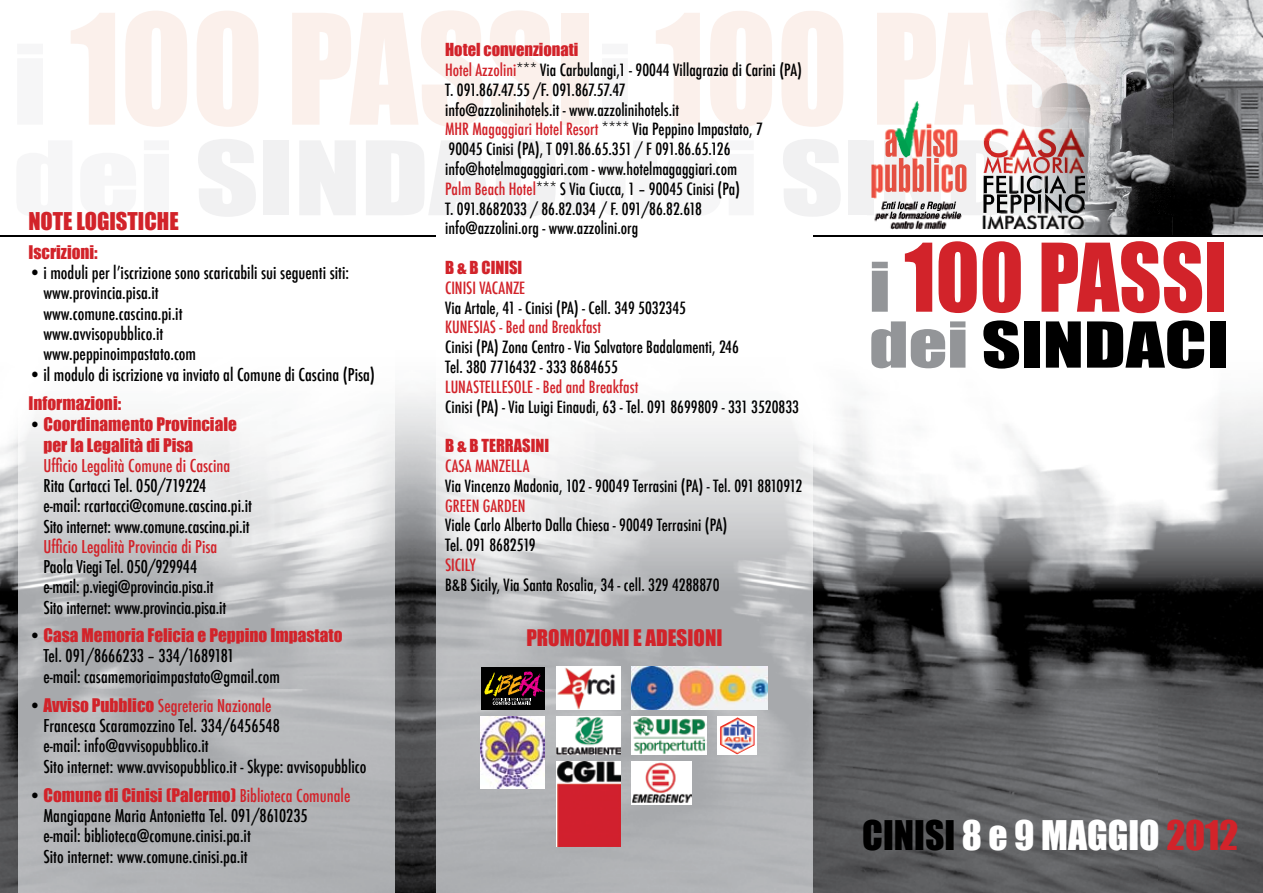
<style>
.page{position:relative;width:1263px;height:893px;background:#fff}
.page>*{position:absolute;margin:0;border:0;box-sizing:border-box;transform-origin:0 0}
.t1{font:87.3px "Impact";color:#d2232a;scale:.94 1}
.t2{font:58.5px "Impact";color:#000;scale:1.3 1}
.t3{font:37.5px "Impact";color:#fff}
.t4{font:22.5px "Impact";color:#d2232a}
.t5{font:21px "Impact";color:#d2232a}
.t6{font:500 condensed 17.25px/20.2px "Futura";color:#000}
.t7{font:17.25px/21px "Impact";color:#d2232a}
.t8{font:500 condensed 17.25px "Futura";color:#d2232a}
.t9{font:500 condensed 16.5px/19.8px "Futura";color:#000}
.t10{font:500 condensed 16.5px "Futura";color:#d2232a}
.t11{font:16.5px "Impact";color:#d2232a}
.s1{font-family:"Futura";font-weight:500;font-stretch:condensed;color:#000}
.s2{font-family:"Impact";font-weight:400;font-stretch:normal;color:#d2232a}
.s3{color:#d2232a}
.s4{font-family:"Futura";font-weight:500;font-stretch:condensed}
.s5{font-size:63.15px;color:#939598}
.s6{color:#939598}
.s7{color:#000}
</style>
<div class="page">
<img style="left:1019px;top:0;width:244px;height:47px">
<img style="left:1173px;top:47px;width:90px;height:189px">
<img style="left:1040px;top:127px;width:133px;height:12px">
<img style="left:992px;top:217px;width:181px;height:19px">
<img style="left:992px;top:10px;width:181px;height:117px">
<img style="left:1084px;top:139px;width:91px;height:78px">
<img style="left:0;top:392px;width:1263px;height:501px">
<hr style="left:0;top:236px;width:436px;height:1px;background:#000">
<hr style="left:813px;top:236px;width:450px;height:1px;background:#000">
<div style="left:481px;top:667px;width:64px;height:43px;background:#000"></div>
<img style="left:484px;top:672px;width:13px;height:25px">
<img style="left:497px;top:675px;width:21px;height:20px">
<img style="left:518px;top:672px;width:26px;height:25px">
<svg style="left:493px;top:698px;width:38px;height:7px"></svg>
<img style="left:557px;top:667px;width:63px;height:42px">
<img style="left:631px;top:667px;width:137px;height:42px">
<img style="left:631px;top:716px;width:76px;height:39px">
<img style="left:557px;top:716px;width:63px;height:39px">
<div style="left:717px;top:716px;width:40px;height:39px;background:#fff"></div>
<img style="left:720px;top:717px;width:35px;height:37px">
<img style="left:557px;top:762px;width:64px;height:85px">
<img style="left:631px;top:762px;width:60px;height:42px">
<img style="left:481px;top:716px;width:64px;height:73px">
<img style="left:982px;top:128px;width:102px;height:101px">
<img style="left:982px;top:139px;width:102px;height:78px">
<img style="left:874px;top:127px;width:88px;height:103px">
<img style="left:877px;top:100px;width:91px;height:27px">
<img style="left:867px;top:139px;width:101px;height:78px">
<h3 class="t4" style="left:28px;top:204px;width:152px">NOTE LOGISTICHE</h3>
<p class="t7" style="left:28px;top:241px;width:71px">Iscrizioni:</p>
<p class="t6" style="left:43px;top:263px;width:307px;text-indent:-15px">• i moduli per lʼiscrizione sono scaricabili sui seguenti siti: www.provincia.pisa.it<br>www.comune.cascina.pi.it<br>www.avvisopubblico.it<br>www.peppinoimpastato.com</p>
<p class="t6" style="left:28px;top:365px;width:348px">• il modulo di iscrizione va inviato al Comune di Cascina (Pisa)</p>
<p class="t7" style="left:28px;top:392px;width:94px">Informazioni:</p>
<p class="t7" style="left:43px;top:413px;width:195px;text-indent:-15px"><span class="s1">•</span> Coordinamento Provinciale per la Legalità di Pisa</p>
<p class="t8" style="left:43px;top:454px;width:188px">Ufficio Legalità Comune di Cascina</p>
<p class="t6" style="left:43px;top:476px;width:210px">Rita Cartacci Tel. 050/719224<br>e-mail: rcartacci@comune.cascina.pi.it<br>Sito internet: www.comune.cascina.pi.it</p>
<p class="t8" style="left:43px;top:535px;width:175px">Ufficio Legalità Provincia di Pisa</p>
<p class="t6" style="left:43px;top:557px;width:184px">Paola Viegi Tel. 050/929944 e-mail: p.viegi@provincia.pisa.it<br>Sito internet: www.provincia.pisa.it</p>
<p class="t7" style="left:28px;top:624px;width:316px"><span class="s1">•</span> Casa Memoria Felicia e Peppino Impastato</p>
<p class="t6" style="left:43px;top:646px;width:238px;line-height:21px">Tel. 091/8666233 – 334/1689181<br>e-mail: casamemoriaimpastato@gmail.com</p>
<p class="t6" style="left:43px;top:695px;width:325px;text-indent:-15px">• <span class="s2">Avviso Pubblico</span> <span class="s3">Segreteria Nazionale<br></span>Francesca Scaramozzino Tel. 334/6456548<br>e-mail: info@avvisopubblico.it<br>Sito internet: www.avvisopubblico.it - Skype: avvisopubblico</p>
<p class="t7" style="left:28px;top:784px;width:323px"><span class="s1">•</span> Comune di Cinisi (Palermo) <span class="s4">Biblioteca Comunale</span></p>
<p class="t6" style="left:43px;top:806px;width:266px">Mangiapane Maria Antonietta Tel. 091/8610235 e-mail: biblioteca@comune.cinisi.pa.it<br>Sito internet: www.comune.cinisi.pa.it</p>
<p class="t11" style="left:445px;top:37px;width:135px">Hotel convenzionati</p>
<p class="t9" style="left:445px;top:60px;width:358px"><span class="s3">Hotel Azzolini</span>*** Via Carbulangi,1 - 90044 Villagrazia di Carini (PA)<br>T. 091.867.47.55 /F. 091.867.57.47<br>info@azzolinihotels.it - www.azzolinihotels.it<br><span class="s3">MHR Magaggiari Hotel Resort</span> **** Via Peppino Impastato, 7<br>90045 Cinisi (PA), T 091.86.65.351 / F 091.86.65.126 info@hotelmagaggiari.com - www.hotelmagaggiari.com<br><span class="s3">Palm Beach Hotel</span>*** S Via Ciucca, 1 – 90045 Cinisi (Pa)<br>T. 091.8682033 / 86.82.034 / F. 091/86.82.618<br>info@azzolini.org - www.azzolini.org</p>
<p class="t11" style="left:445px;top:255px;width:79px">B &amp; B CINISI</p>
<p class="t10" style="left:445px;top:277px;width:82px">CINISI VACANZE</p>
<p class="t9" style="left:445px;top:298px;width:242px">Via Artale, 41 - Cinisi (PA) - Cell. 349 5032345</p>
<p class="t10" style="left:445px;top:317px;width:158px">KUNESIAS - Bed and Breakfast</p>
<p class="t9" style="left:445px;top:337px;width:295px">Cinisi (PA) Zona Centro - Via Salvatore Badalamenti, 246<br>Tel. 380 7716432 - 333 8684655</p>
<p class="t10" style="left:445px;top:376px;width:195px">LUNASTELLESOLE - Bed and Breakfast</p>
<p class="t9" style="left:445px;top:397px;width:355px">Cinisi (PA) - Via Luigi Einaudi, 63 - Tel. 091 8699809 - 331 3520833</p>
<p class="t11" style="left:445px;top:433px;width:106px">B &amp; B TERRASINI</p>
<p class="t10" style="left:445px;top:455px;width:86px">CASA MANZELLA</p>
<p class="t9" style="left:445px;top:476px;width:359px">Via Vincenzo Madonia, 102 - 90049 Terrasini (PA) - Tel. 091 8810912</p>
<p class="t10" style="left:445px;top:495px;width:82px">GREEN GARDEN</p>
<p class="t9" style="left:445px;top:516px;width:284px">Viale Carlo Alberto Dalla Chiesa - 90049 Terrasini (PA)<br>Tel. 091 8682519</p>
<p class="t10" style="left:445px;top:554px;width:32px">SICILY</p>
<p class="t9" style="left:445px;top:575px;width:276px">B&amp;B Sicily, Via Santa Rosalia, 34 - cell. 329 4288870</p>
<p class="t5" style="left:526px;top:621px;width:198px">PROMOZIONI E ADESIONI</p>
<h1 class="t1" style="left:869px;top:210px;width:383px"><span class="s5">i</span> 100 PASSI</h1>
<h2 class="t2" style="left:869px;top:299px;width:278px"><span class="s6">dei</span> SINDACI</h2>
<h3 class="t3" style="left:862px;top:806px;width:378px"><span class="s7">CINISI</span> 8 e 9 MAGGIO <span class="s3">2012</span></h3>
</div>
